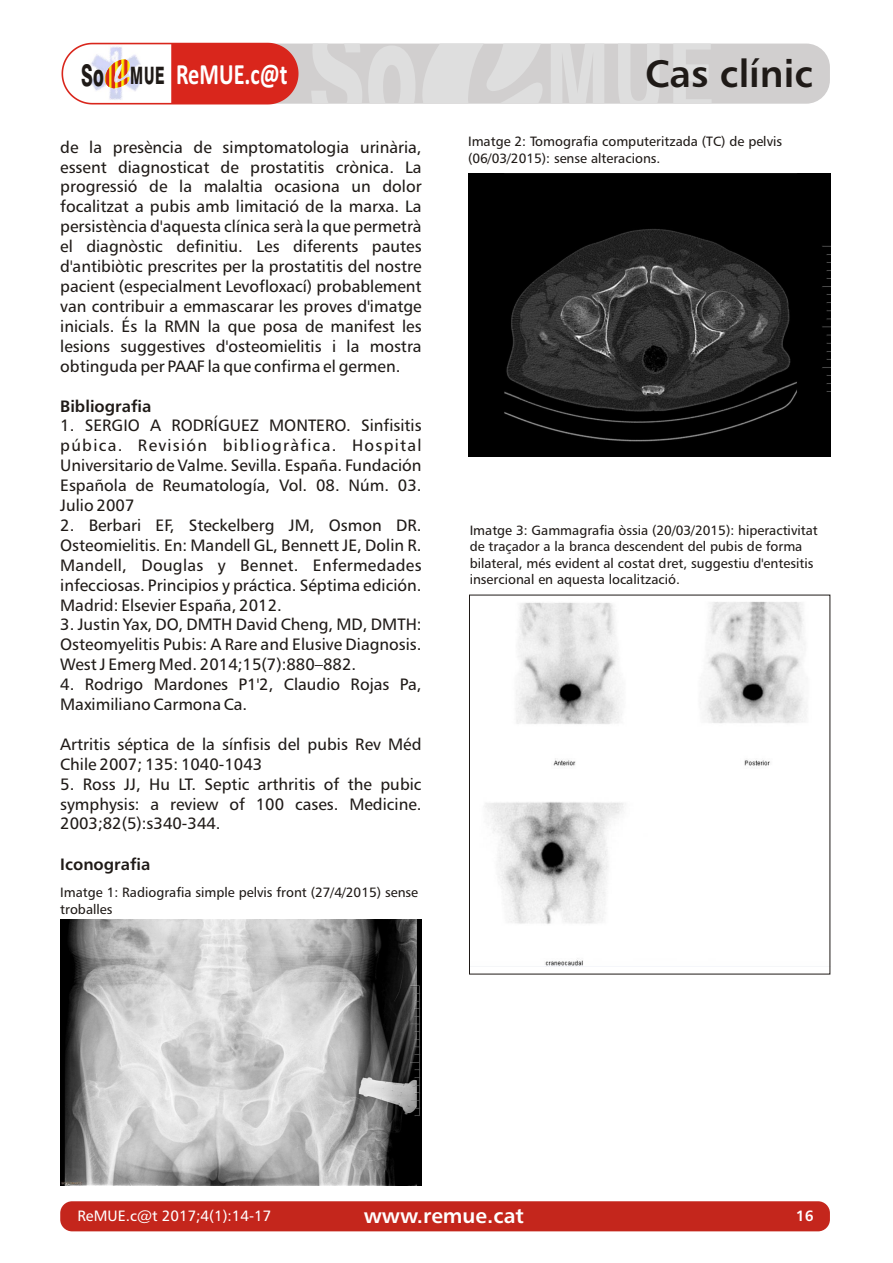
<style>
.page{position:relative;width:893px;height:1263px;background:#fff}
.page>*{position:absolute;margin:0;border:0;box-sizing:border-box;transform-origin:0 0}
.t1{font:38.25px "Humanist 777 BT Roman B,Bold";color:#1f1a17}
.t2{font:700 29.55px "Calibri";color:#fff;scale:.76 1}
.t3{font:21px "Humanist 777 BT Roman B,Bold";color:#fff}
.t4{font:16.5px/20px "Humanist 777 BT Roman B";color:#1f1a17;text-align:justify}
.t5{font:16.5px "Humanist 777 BT Roman B,Bold";color:#1f1a17}
.t6{font:15px "Humanist 777 BT Roman B";color:#fff}
.t7{font:15px "Humanist 777 BT Roman B,Bold";color:#fff}
.t8{font:13.5px/16.4px "Humanist 777 BT Roman B";color:#1f1a17}
.s1{font-family:"Swiss 721 BT";font-weight:800;font-size:29.85px;color:#1f1a17}
.s2{font-family:"Swiss 721 BT";font-weight:800;font-size:24px;color:#1f1a17}
</style>
<div class="page">
<img style="left:60px;top:920px;width:362px;height:266px">
<img style="left:468px;top:174px;width:362px;height:283px">
<img style="left:485px;top:601px;width:322px;height:366px">
<div style="left:60px;top:1201px;width:770px;height:30px;background:#c4261c;border-radius:12px"></div>
<svg style="left:62px;top:43px;width:768px;height:61px;background:#dbbcba"></svg>
<h2 class="t2" style="left:81px;top:62px;width:273px"><span class="s1">So</span> <span class="s2">MUE</span> ReMUE.c@t</h2>
<p class="t4" style="left:60px;top:138px;width:363px">de la presència de simptomatologia urinària, essent diagnosticat de prostatitis crònica. La progressió de la malaltia ocasiona un dolor focalitzat a pubis amb limitació de la marxa. La persistència d'aquesta clínica serà la que permetrà el diagnòstic definitiu. Les diferents pautes d'antibiòtic prescrites per la prostatitis del nostre pacient (especialment Levofloxací) probablement van contribuir a emmascarar les proves d'imatge inicials. És la RMN la que posa de manifest les lesions suggestives d'osteomielitis i la mostra obtinguda per PAAF la que confirma el germen.</p>
<p class="t5" style="left:60px;top:399px;width:93px">Bibliografia</p>
<p class="t4" style="left:60px;top:417px;width:363px">1. SERGIO A RODRÍGUEZ MONTERO. Sinfisitis púbica. Revisión bibliogràfica. Hospital Universitario de Valme. Sevilla. España. Fundación Española de Reumatología, Vol. 08. Núm. 03.<br>Julio 2007</p>
<p class="t4" style="left:60px;top:517px;width:363px">2. Berbari EF, Steckelberg JM, Osmon DR.<br>Osteomielitis. En: Mandell GL, Bennett JE, Dolin R.<br>Mandell, Douglas y Bennet. Enfermedades infecciosas. Principios y práctica. Séptima edición.<br>Madrid: Elsevier España, 2012.</p>
<p class="t4" style="left:60px;top:616px;width:363px">3. Justin Yax, DO, DMTH David Cheng, MD, DMTH:<br>Osteomyelitis Pubis: A Rare and Elusive Diagnosis.<br>West J Emerg Med. 2014;15(7):880–882.</p>
<p class="t4" style="left:60px;top:676px;width:363px">4. Rodrigo Mardones P1'2, Claudio Rojas Pa,<br>Maximiliano Carmona Ca.</p>
<p class="t4" style="left:60px;top:736px;width:363px">Artritis séptica de la sínfisis del pubis Rev Méd<br>Chile 2007; 135: 1040-1043</p>
<p class="t4" style="left:60px;top:775px;width:363px">5. Ross JJ, Hu LT. Septic arthritis of the pubic symphysis: a review of 100 cases. Medicine.<br>2003;82(5):s340-344.</p>
<p class="t5" style="left:60px;top:857px;width:92px">Iconografia</p>
<p class="t8" style="left:60px;top:885px;width:359px">Imatge 1: Radiografia simple pelvis front (27/4/2015) sense troballes</p>
<h1 class="t1" style="left:645px;top:58px;width:170px">Cas clínic</h1>
<p class="t8" style="left:468px;top:135px;width:316px">Imatge 2: Tomografia computeritzada (TC) de pelvis (06/03/2015): sense alteracions.</p>
<p class="t8" style="left:470px;top:523px;width:350px">Imatge 3: Gammagrafia òssia (20/03/2015): hiperactivitat de traçador a la branca descendent del pubis de forma bilateral, més evident al costat dret, suggestiu d'entesitis insercional en aquesta localització.</p>
<p class="t3" style="left:364px;top:1207px;width:162px">www.remue.cat</p>
<p class="t6" style="left:77px;top:1210px;width:195px">ReMUE.c@t 2017;4(1):14-17</p>
<p class="t7" style="left:796px;top:1210px;width:19px">16</p>
</div>
